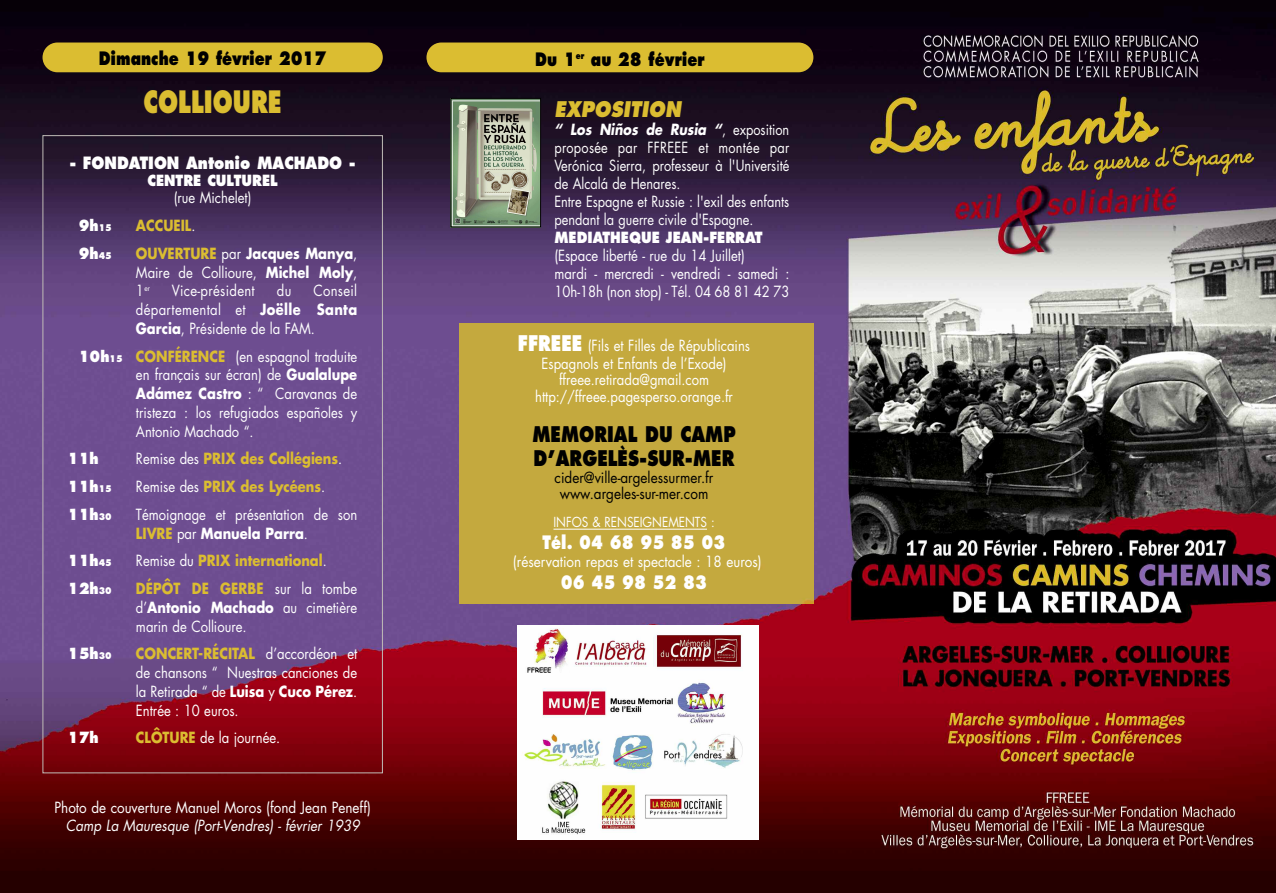
<style>
.page{position:relative;width:1276px;height:893px;background:#fff}
.page>*{position:absolute;margin:0;border:0;box-sizing:border-box;transform-origin:0 0}
.t1{font:800 30px "Futura";color:#dbbd31;scale:.74 1}
.t2{font:800 21px/24px "Futura";color:#000;scale:.8 1}
.t3{font:italic 800 21px "Futura";color:#dbbd31;scale:.87 1}
.t4{font:800 18px "Futura";color:#000;scale:.8 1}
.t5{font:800 18px "Futura";color:#fff;scale:.8 1}
.t6{font:800 16.5px "Futura";color:#fff;scale:.87 1}
.t7{font:15px/18.8px "Futura";color:#fff;text-align:justify;scale:.87 1}
.t8{font:15px/18px "Futura";color:#fff;scale:.85 1}
.t9{font:700 15px "Futura";color:#dbbd31;scale:.87 1}
.t10{font:15px "Futura";color:#fff;scale:.9 1}
.t11{font:800 15px "Futura";color:#fff;scale:.87 1}
.t12{font:15px/16.5px "Futura";color:#000;text-align:center;scale:.9 1}
.t13{font:italic 15px "Futura";color:#fff;scale:.9 1}
.t14{font:15px "Futura";letter-spacing:.025em;color:#fff;scale:.87 1}
.t15{font:13.5px "Futura";color:#fff;scale:.87 1}
.t16{font:7.5px "Futura";color:#fff;scale:.87 1}
.s1{font-size:9px}
.s2{font-weight:400;color:#fff}
.s3{font-weight:700;color:#dbbd31}
.s4{font-weight:700}
.s5{font-size:15px}
.s6{font-weight:800}
.s7{font-weight:800;font-size:9px}
.s8{font-style:italic}
.s9{font-weight:700;font-style:italic}
.s10{font-weight:800;font-size:21px}
</style>
<div class="page">
<img style="left:0;top:0;width:1276px;height:893px">
<div style="left:459px;top:323px;width:354px;height:280px;background:#c4a93e"></div>
<div style="left:43px;top:43px;width:340px;height:29px;background:#dbbd31;border-radius:15px"></div>
<img style="left:518px;top:625px;width:240px;height:215px">
<hr style="left:553px;top:529px;width:154px;height:1px;background:#fff">
<div style="left:426px;top:43px;width:387px;height:29px;background:#dbbd31;border-radius:15px"></div>
<img style="left:452px;top:100px;width:87px;height:125px">
<div style="left:450px;top:98px;width:91px;height:129px;border:1px solid #000"></div>
<p class="t4" style="left:99px;top:50px;width:286px">Dimanche 19 février 2017</p>
<h1 class="t1" style="left:144px;top:89px;width:188px">COLLIOURE</h1>
<p class="t6" style="left:69px;top:155px;width:331px">- FONDATION Antonio MACHADO -</p>
<p class="t11" style="left:147px;top:174px;width:151px">CENTRE CULTUREL</p>
<p class="t7" style="left:174px;top:190px;width:91px">(rue Michelet)</p>
<p class="t11" style="left:79px;top:219px;width:39px">9h<span class="s1">15</span></p>
<p class="t9" style="left:136px;top:219px;width:70px">ACCUEIL<span class="s2">.</span></p>
<p class="t11" style="left:79px;top:247px;width:39px">9h<span class="s1">45</span></p>
<p class="t7" style="left:136px;top:245px;width:256px"><span class="s3">OUVERTURE</span> par <span class="s4">Jacques Manya</span>,<br>Maire de Collioure, <span class="s4">Michel Moly</span>,</p>
<p class="t16" style="left:136px;top:284px;width:18px"><span class="s5">1</span>er</p>
<p class="t14" style="left:172px;top:284px;width:97px">Vice-président</p>
<p class="t7" style="left:277px;top:283px;width:18px">du</p>
<p class="t7" style="left:136px;top:283px;width:256px;text-indent:177px">Conseil départemental et <span class="s4">Joëlle Santa Garcia</span>, Présidente de la FAM.</p>
<p class="t7" style="left:136px;top:348px;width:256px;text-indent:-57px"><span class="s6">10h</span><span class="s7">15</span> <span class="s3">CONFÉRENCE</span> (en espagnol traduite en français sur écran) de <span class="s4">Gualalupe Adámez Castro</span> : “ Caravanas de tristeza : los refugiados españoles y Antonio Machado “.</p>
<p class="t11" style="left:68px;top:452px;width:37px">11h</p>
<p class="t9" style="left:136px;top:452px;width:239px"><span class="s2">Remise des</span> PRIX des Collégiens<span class="s2">.</span></p>
<p class="t11" style="left:68px;top:480px;width:52px">11h<span class="s1">15</span></p>
<p class="t9" style="left:136px;top:480px;width:219px"><span class="s2">Remise des</span> PRIX des Lycéens<span class="s2">.</span></p>
<p class="t11" style="left:68px;top:508px;width:52px">11h<span class="s1">30</span></p>
<p class="t7" style="left:136px;top:506px;width:256px">Témoignage et présentation de son<br><span class="s3">LIVRE</span> par <span class="s4">Manuela Parra</span>.</p>
<p class="t11" style="left:68px;top:554px;width:52px">11h<span class="s1">45</span></p>
<p class="t9" style="left:136px;top:554px;width:221px"><span class="s2">Remise du</span> PRIX international<span class="s2">.</span></p>
<p class="t11" style="left:68px;top:582px;width:52px">12h<span class="s1">30</span></p>
<p class="t7" style="left:136px;top:580px;width:256px"><span class="s3">DÉPÔT DE GERBE</span> sur la tombe d’<span class="s4">Antonio Machado</span> au cimetière marin de Collioure<span class="s8">.</span></p>
<p class="t11" style="left:68px;top:647px;width:52px">15h<span class="s1">30</span></p>
<p class="t7" style="left:136px;top:646px;width:256px"><span class="s3">CONCERT-RÉCITAL</span> d’accordéon et de chansons “ Nuestras canciones de la Retirada “ de <span class="s4">Luisa</span> y <span class="s4">Cuco Pérez</span>.<br>Entrée : 10 euros.</p>
<p class="t11" style="left:68px;top:731px;width:37px">17h</p>
<p class="t7" style="left:136px;top:730px;width:167px"><span class="s3">CLÔTURE</span> de la journée.</p>
<p class="t10" style="left:54px;top:800px;width:353px">Photo de couverture Manuel Moros (fond Jean Peneff)</p>
<p class="t13" style="left:66px;top:818px;width:328px">Camp La Mauresque (Port-Vendres) - février 1939</p>
<p class="t4" style="left:535px;top:51px;width:213px">Du 1<sup>er</sup> au 28 février</p>
<h2 class="t3" style="left:554px;top:100px;width:147px">EXPOSITION</h2>
<p class="t8" style="left:554px;top:121px;width:278px"><span class="s9">“ Los Niños de Rusia “</span>, exposition proposée par FFREEE et montée par Verónica Sierra, professeur à l'Université de Alcalá de Henares.<br>Entre Espagne et Russie : l'exil des enfants pendant la guerre civile d'Espagne.</p>
<p class="t11" style="left:554px;top:230px;width:241px">MEDIATHEQUE JEAN-FERRAT</p>
<p class="t7" style="left:554px;top:247px;width:272px;line-height:18px;text-align:left">(Espace liberté - rue du 14 Juillet)<br>mardi - mercredi - vendredi - samedi :<br>10h-18h (non stop) - Tél. 04 68 81 42 73</p>
<p class="t7" style="left:518px;top:337px;width:268px;line-height:18px;text-align:center"><span class="s10">FFREEE</span> (Fils et Filles de Républicains<br>Espagnols et Enfants de l’Exode)</p>
<p class="t7" style="left:535px;top:373px;width:229px;line-height:16.5px;text-align:center">ffreee.retirada@gmail.com http://ffreee.pagesperso.orange.fr</p>
<h2 class="t2" style="left:532px;top:424px;width:256px">MEMORIAL DU CAMP<br>D’ARGELÈS-SUR-MER</h2>
<p class="t12" style="left:554px;top:470px;width:178px">cider@ville-argelessurmer.fr www.argeles-sur-mer.com</p>
<p class="t15" style="left:553px;top:516px;width:187px">INFOS &amp; RENSEIGNEMENTS :</p>
<p class="t5" style="left:542px;top:535px;width:230px">Tél. 04 68 95 85 03</p>
<p class="t10" style="left:513px;top:555px;width:278px">(réservation repas et spectacle : 18 euros)</p>
<p class="t5" style="left:561px;top:575px;width:184px">06 45 98 52 83</p>
</div>
